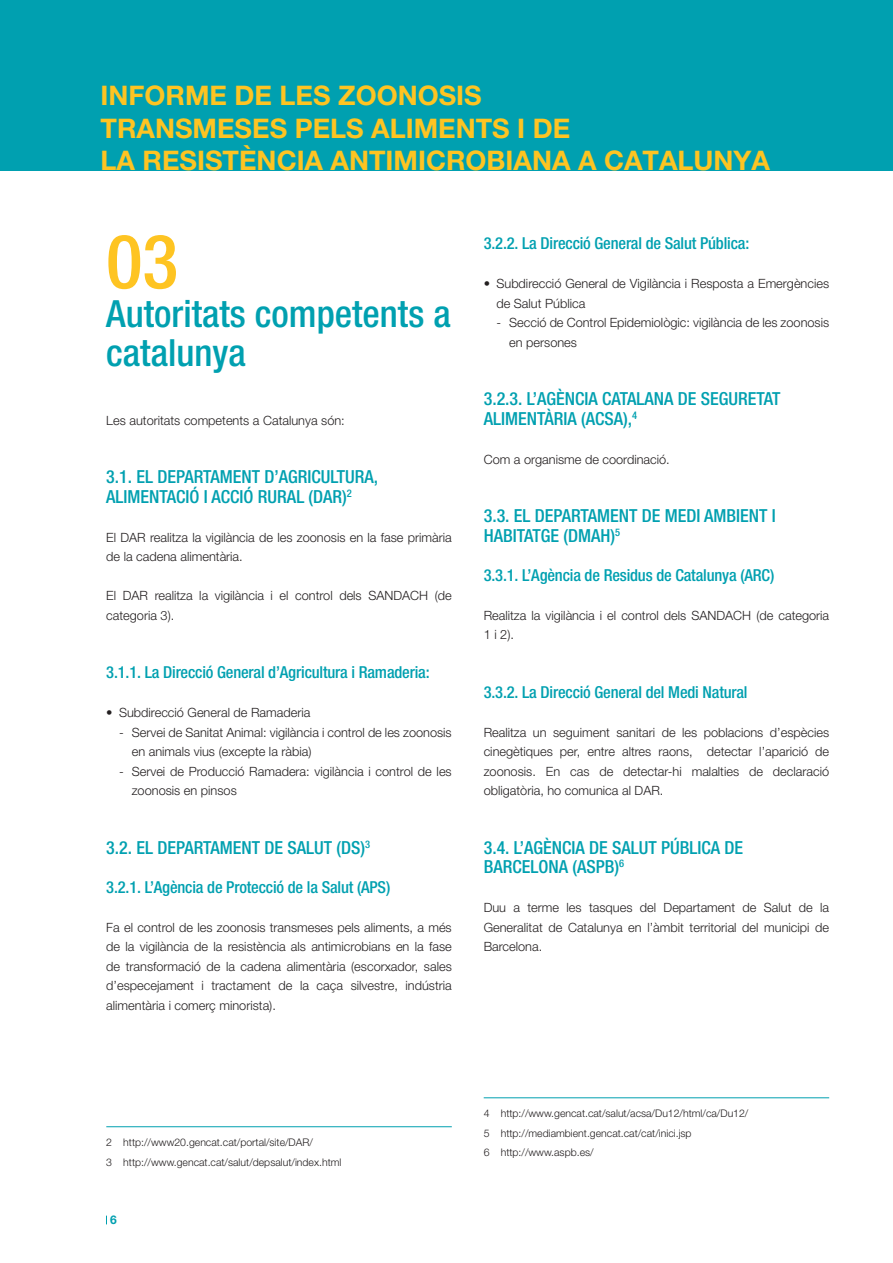
<style>
.page{position:relative;width:893px;height:1263px;background:#fff}
.page>*{position:absolute;margin:0;border:0;box-sizing:border-box;transform-origin:0 0}
.t1{font:500 condensed 75px "Helvetica Neue LT Pro";color:#fec422}
.t2{font:500 condensed 37.5px/39px "Helvetica Neue LT Pro";color:#00a0b0}
.t3{font:700 27px/32.4px "Helvetica Neue LT Pro";color:#fec422}
.t4{font:500 condensed 18px/19.5px "Helvetica Neue LT Pro";color:#00a0b0}
.t5{font:500 condensed 16.5px "Helvetica Neue LT Pro";letter-spacing:-.01em;color:#00a0b0}
.t6{font:300 12.75px/19.5px "Helvetica Neue LT Pro";color:#231f20}
.t7{font:700 12px "Helvetica Neue LT Pro";color:#00a0b0}
.t8{font:300 10.5px/19.5px "Helvetica Neue LT Pro";color:#231f20}
</style>
<div class="page">
<div style="left:0;top:0;width:893px;height:170px;background:#00a0b0"></div>
<hr style="left:106px;top:1126px;width:346px;height:1px;background:#00a0b0">
<hr style="left:484px;top:1097px;width:345px;height:1px;background:#00a0b0">
<h3 class="t3" style="left:101px;top:79px;width:671px">INFORME DE LES ZOONOSIS<br>TRANSMESES PELS ALIMENTS I DE<br>LA RESISTÈNCIA ANTIMICROBIANA A CATALUNYA</h3>
<h1 class="t1" style="left:106px;top:217px;width:73px">03</h1>
<h2 class="t2" style="left:106px;top:294px;width:346px">Autoritats competents a catalunya</h2>
<p class="t6" style="left:106px;top:410px;width:240px">Les autoritats competents a Catalunya són:</p>
<h3 class="t4" style="left:106px;top:467px;width:273px">3.1. El Departam ent d’Agricultura,<br>Alim entació i Acció Rural (DAR)<sup>2</sup></h3>
<p class="t6" style="left:106px;top:527px;width:347px">El DAR realitza la vigilància de les zoonosis en la fase primària de la cadena alimentària.</p>
<p class="t6" style="left:106px;top:586px;width:347px">El DAR realitza la vigilància i el control dels SANDACH (de categoria 3).</p>
<p class="t5" style="left:106px;top:662px;width:325px">3.1.1. La Direcció General d’Agricultura i Ramaderia:</p>
<p class="t6" style="left:106px;top:703px;width:206px">• Subdirecció General de Ramaderia</p>
<p class="t6" style="left:132px;top:722px;width:321px;text-indent:-13px">- Servei de Sanitat Animal: vigilància i control de les zoonosis en animals vius (excepte la ràbia)</p>
<p class="t6" style="left:132px;top:761px;width:321px;text-indent:-13px">- Servei de Producció Ramadera: vigilància i control de les zoonosis en pinsos</p>
<h3 class="t4" style="left:106px;top:837px;width:265px">3.2. El Departam ent de Salut (DS)<sup>3</sup></h3>
<p class="t5" style="left:106px;top:877px;width:285px">3.2.1. L’Agència de Protecció de la Salut (APS)</p>
<p class="t6" style="left:106px;top:917px;width:347px;text-align:justify">Fa el control de les zoonosis transmeses pels aliments, a més de la vigilància de la resistència als antimicrobians en la fase de transformació de la cadena alimentària (escorxador, sales d’especejament i tractament de la caça silvestre, indústria alimentària i comerç minorista).</p>
<p class="t5" style="left:484px;top:233px;width:267px">3.2.2. La Direcció General de Salut Pública:</p>
<p class="t6" style="left:496px;top:274px;width:334px;text-indent:-13px">• Subdirecció General de Vigilància i Resposta a Emergències de Salut Pública</p>
<p class="t6" style="left:509px;top:313px;width:321px;text-indent:-13px">- Secció de Control Epidemiològic: vigilància de les zoonosis en persones</p>
<h3 class="t4" style="left:484px;top:389px;width:298px">3.2.3. L’Agència Catalana de Seguretat<br>Alim entària (ACSA),<sup>4</sup></h3>
<p class="t6" style="left:484px;top:449px;width:188px">Com a organisme de coordinació.</p>
<h3 class="t4" style="left:484px;top:506px;width:292px">3.3. El Departam ent de Medi Ambient i<br>Habitatge (DMAH)<sup>5</sup></h3>
<p class="t5" style="left:484px;top:565px;width:292px">3.3.1. L’Agència de Residus de Catalunya (ARC)</p>
<p class="t6" style="left:484px;top:605px;width:347px">Realitza la vigilància i el control dels SANDACH (de categoria<br>1 i 2).</p>
<p class="t5" style="left:484px;top:682px;width:265px">3.3.2. La Direcció General del Medi Natural</p>
<p class="t6" style="left:484px;top:722px;width:347px;text-align:justify">Realitza un seguiment sanitari de les poblacions d’espècies cinegètiques per, entre altres raons, detectar l’aparició de zoonosis. En cas de detectar-hi malalties de declaració obligatòria, ho comunica al DAR.</p>
<h3 class="t4" style="left:484px;top:837px;width:261px">3.4. L’Agència de Salut Pública de<br>Barcelona (ASPB)<sup>6</sup></h3>
<p class="t6" style="left:484px;top:898px;width:347px;text-align:justify">Duu a terme les tasques del Departament de Salut de la Generalitat de Catalunya en l’àmbit territorial del municipi de Barcelona.</p>
<p class="t8" style="left:106px;top:1132px;width:237px">2 http://www20.gencat.cat/portal/site/DAR/<br>3 http://www.gencat.cat/salut/depsalut/index.html</p>
<p class="t7" style="left:110px;top:1213px;width:8px">6</p>
<p class="t8" style="left:484px;top:1103px;width:266px">4 http://www.gencat.cat/salut/acsa/Du12/html/ca/Du12/<br>5 http://mediambient.gencat.cat/cat/inici.jsp<br>6 http://www.aspb.es/</p>
</div>
